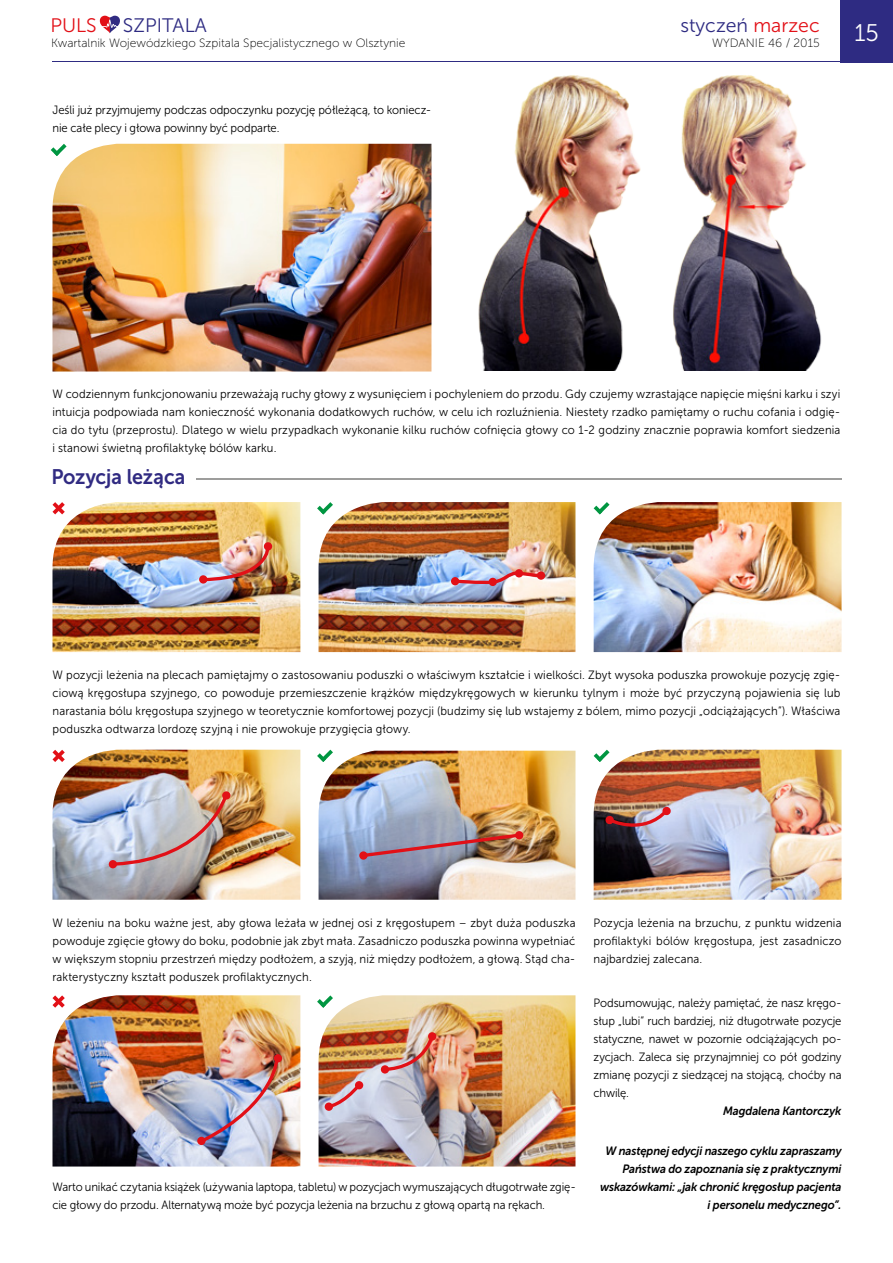
<style>
.page{position:relative;width:893px;height:1263px;background:#fff}
.page>*{position:absolute;margin:0;border:0;box-sizing:border-box;transform-origin:0 0}
.t1{font:24px "Museo Sans 300";color:#fff}
.t2{font:21px "Museo Sans 700";letter-spacing:-.005em;color:#312b82;scale:.94 1}
.t3{font:19.5px "Museo Sans 300";color:#2e2b82}
.t4{font:19.5px "Museo Sans 300";color:#e21017}
.t5{font:12px/18px "Museo Sans 300";color:#000;text-align:justify;scale:.94 1}
.t6{font:italic 12px/18px "Museo Sans 700";letter-spacing:-.01em;color:#000;text-align:right;scale:.94 1}
.t7{font:12px "Museo Sans 100";color:#000}
.s1{color:#e21017}
</style>
<div class="page">
<div style="left:840px;top:0;width:53px;height:62px;background:#2e2b82"></div>
<hr style="left:52px;top:61px;width:841px;height:1px;background:#2e2b82">
<svg style="left:100px;top:16px;width:20px;height:17px"></svg>
<img style="left:52px;top:144px;width:379px;height:227px">
<img style="left:478px;top:75px;width:344px;height:296px">
<img style="left:52px;top:502px;width:248px;height:150px">
<img style="left:52px;top:750px;width:248px;height:150px">
<img style="left:52px;top:995px;width:248px;height:171px">
<img style="left:319px;top:502px;width:256px;height:150px">
<img style="left:319px;top:751px;width:256px;height:149px">
<img style="left:319px;top:995px;width:256px;height:171px">
<img style="left:594px;top:502px;width:247px;height:150px">
<img style="left:594px;top:750px;width:247px;height:150px">
<hr style="left:196px;top:478px;width:645px;height:2px;background:#9d9d9c">
<svg style="left:451px;top:572px;width:91px;height:14px"></svg>
<img style="left:200px;top:543px;width:71px;height:40px">
<img style="left:110px;top:791px;width:120px;height:76px">
<img style="left:199px;top:1054px;width:81px;height:91px">
<svg style="left:324px;top:1079px;width:41px;height:31px"></svg>
<img style="left:361px;top:831px;width:162px;height:28px">
<div style="left:451px;top:577px;width:8px;height:8px;background:#e21017;border-radius:50%"></div>
<div style="left:359px;top:851px;width:9px;height:9px;background:#e21017;border-radius:50%"></div>
<div style="left:222px;top:791px;width:8px;height:9px;background:#e21017;border-radius:50%"></div>
<div style="left:109px;top:860px;width:8px;height:8px;background:#e21017;border-radius:50%"></div>
<div style="left:274px;top:1054px;width:8px;height:8px;background:#e21017;border-radius:50%"></div>
<img style="left:382px;top:1031px;width:54px;height:42px">
<div style="left:381px;top:1065px;width:8px;height:8px;background:#e21017;border-radius:50%"></div>
<div style="left:428px;top:1032px;width:8px;height:8px;background:#e21017;border-radius:50%"></div>
<svg style="left:605px;top:805px;width:67px;height:31px;background:#98777d"></svg>
<div style="left:355px;top:1081px;width:8px;height:8px;background:#e21017;border-radius:50%"></div>
<svg style="left:324px;top:1102px;width:9px;height:9px"></svg>
<div style="left:197px;top:1137px;width:9px;height:8px;background:#e21017;border-radius:50%"></div>
<div style="left:515px;top:831px;width:8px;height:8px;background:#e21017;border-radius:50%"></div>
<div style="left:199px;top:575px;width:8px;height:9px;background:#e21017;border-radius:50%"></div>
<div style="left:264px;top:542px;width:8px;height:8px;background:#e21017;border-radius:50%"></div>
<div style="left:537px;top:571px;width:8px;height:9px;background:#e21017;border-radius:50%"></div>
<div style="left:489px;top:578px;width:8px;height:8px;background:#e21017;border-radius:50%"></div>
<div style="left:515px;top:569px;width:8px;height:8px;background:#e21017;border-radius:50%"></div>
<svg style="left:52px;top:995px;width:17px;height:17px"></svg>
<svg style="left:52px;top:749px;width:17px;height:17px"></svg>
<svg style="left:52px;top:502px;width:17px;height:16px"></svg>
<svg style="left:317px;top:995px;width:20px;height:17px"></svg>
<svg style="left:317px;top:749px;width:20px;height:17px"></svg>
<svg style="left:317px;top:502px;width:20px;height:16px"></svg>
<svg style="left:50px;top:144px;width:21px;height:16px"></svg>
<svg style="left:593px;top:749px;width:20px;height:17px"></svg>
<svg style="left:593px;top:502px;width:20px;height:16px"></svg>
<h3 class="t4" style="left:50px;top:14px;width:48px">PULS</h3>
<h3 class="t3" style="left:123px;top:14px;width:85px">SZPITALA</h3>
<p class="t7" style="left:51px;top:36px;width:356px">Kwartalnik Wojewódzkiego Szpitala Specjalistycznego w Olsztynie</p>
<p class="t5" style="left:52px;top:101px;width:405px">Jeśli już przyjmujemy podczas odpoczynku pozycję półleżącą, to koniecz&shy;nie całe plecy i głowa powinny być podparte.</p>
<h3 class="t3" style="left:680px;top:14px;width:141px">styczeń <span class="s1">marzec</span></h3>
<p class="t7" style="left:712px;top:36px;width:109px">WYDANIE 46 / 2015</p>
<h1 class="t1" style="left:854px;top:19px;width:26px">15</h1>
<p class="t5" style="left:52px;top:384px;width:840px">W codziennym funkcjonowaniu przeważają ruchy głowy z wysunięciem i pochyleniem do przodu. Gdy czujemy wzrastające napięcie mięśni karku i szyi intuicja podpowiada nam konieczność wykonania dodatkowych ruchów, w celu ich rozluźnienia. Niestety rzadko pamiętamy o ruchu cofania i odgię&shy;cia do tyłu (przeprostu). Dlatego w wielu przypadkach wykonanie kilku ruchów cofnięcia głowy co 1-2 godziny znacznie poprawia komfort siedzenia i stanowi świetną profilaktykę bólów karku.</p>
<h2 class="t2" style="left:51px;top:465px;width:144px">Pozycja leżąca</h2>
<p class="t5" style="left:52px;top:666px;width:840px">W pozycji leżenia na plecach pamiętajmy o zastosowaniu poduszki o właściwym kształcie i wielkości. Zbyt wysoka poduszka prowokuje pozycję zgię&shy;ciową kręgosłupa szyjnego, co powoduje przemieszczenie krążków międzykręgowych w kierunku tylnym i może być przyczyną pojawienia się lub narastania bólu kręgosłupa szyjnego w teoretycznie komfortowej pozycji (budzimy się lub wstajemy z bólem, mimo pozycji „odciążających”). Właściwa poduszka odtwarza lordozę szyjną i nie prowokuje przygięcia głowy.</p>
<p class="t5" style="left:52px;top:914px;width:558px">W leżeniu na boku ważne jest, aby głowa leżała w jednej osi z kręgosłupem – zbyt duża poduszka powoduje zgięcie głowy do boku, podobnie jak zbyt mała. Zasadniczo poduszka powinna wypełniać w większym stopniu przestrzeń między podłożem, a szyją, niż między podłożem, a głową. Stąd cha&shy;rakterystyczny kształt poduszek profilaktycznych.</p>
<p class="t5" style="left:594px;top:914px;width:265px">Pozycja leżenia na brzuchu, z punktu widzenia profilaktyki bólów kręgosłupa, jest zasadniczo najbardziej zalecana.</p>
<p class="t5" style="left:594px;top:993px;width:265px">Podsumowując, należy pamiętać, że nasz kręgo&shy;słup „lubi” ruch bardziej, niż długotrwałe pozycje statyczne, nawet w pozornie odciążających po&shy;zycjach. Zaleca się przynajmniej co pół godziny zmianę pozycji z siedzącej na stojącą, choćby na chwilę.</p>
<p class="t6" style="left:723px;top:1101px;width:127px">Magdalena Kantorczyk</p>
<p class="t6" style="left:600px;top:1142px;width:258px">W następnej edycji naszego cyklu zapraszamy Państwa do zapoznania się z praktycznymi wskazówkami: „jak chronić kręgosłup pacjenta i personelu medycznego”.</p>
<p class="t5" style="left:52px;top:1178px;width:558px">Warto unikać czytania książek (używania laptopa, tabletu) w pozycjach wymuszających długotrwałe zgię&shy;cie głowy do przodu. Alternatywą może być pozycja leżenia na brzuchu z głową opartą na rękach.</p>
</div>
